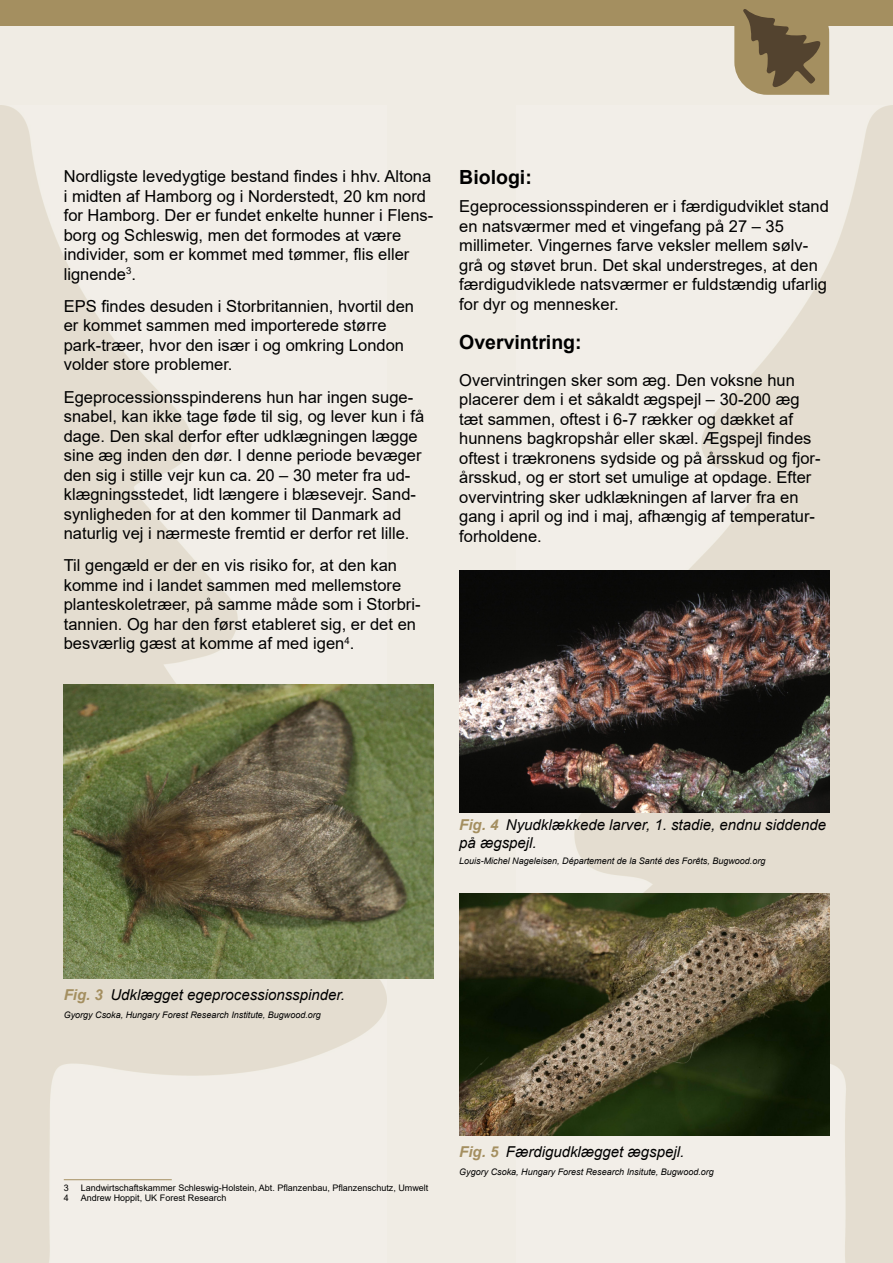
<style>
.page{position:relative;width:893px;height:1263px;background:#fff}
.page>*{position:absolute;margin:0;border:0;box-sizing:border-box;transform-origin:0 0}
.t1{font:700 19.5px "Arial";color:#000}
.t2{font:16.5px/19.5px "Arial";color:#000}
.t3{font:italic 15px/18px "Arial";color:#000}
.t4{font:italic 9px "Arial";color:#000}
.t5{font:9px "Arial";color:#000}
.s1{font-weight:700;color:#a48f60}
</style>
<div class="page">
<div style="left:0;top:1px;width:893px;height:1262px;background:#f0ece4"></div>
<img style="left:0;top:106px;width:386px;height:1157px">
<img style="left:516px;top:106px;width:377px;height:1157px">
<img style="left:64px;top:685px;width:370px;height:293px">
<hr style="left:64px;top:1179px;width:108px;height:1px;background:#a48f60">
<img style="left:459px;top:570px;width:370px;height:242px">
<img style="left:459px;top:894px;width:370px;height:241px">
<div style="left:0;top:0;width:893px;height:26px;background:#a48f60"></div>
<svg style="left:734px;top:9px;width:95px;height:86px"></svg>
<p class="t2" style="left:64px;top:166px;width:371px">Nordligste levedygtige bestand findes i hhv. Altona i midten af Hamborg og i Norderstedt, 20 km nord for Hamborg. Der er fundet enkelte hunner i Flens&shy;borg og Schleswig, men det formodes at være individer, som er kommet med tømmer, flis eller lignende<sup>3</sup>.</p>
<p class="t2" style="left:64px;top:296px;width:352px">EPS findes desuden i Storbritannien, hvortil den er kommet sammen med importerede større park-træer, hvor den især i og omkring London volder store problemer.</p>
<p class="t2" style="left:64px;top:387px;width:362px">Egeprocessionsspinderens hun har ingen suge&shy;snabel, kan ikke tage føde til sig, og lever kun i få dage. Den skal derfor efter udklægningen lægge sine æg inden den dør. I denne periode bevæger den sig i stille vejr kun ca. 20 – 30 meter fra ud&shy;klægningsstedet, lidt længere i blæsevejr. Sand&shy;synligheden for at den kommer til Danmark ad naturlig vej i nærmeste fremtid er derfor ret lille.</p>
<p class="t2" style="left:64px;top:556px;width:358px">Til gengæld er der en vis risiko for, at den kan komme ind i landet sammen med mellemstore planteskoletræer, på samme måde som i Storbri&shy;tannien. Og har den først etableret sig, er det en besværlig gæst at komme af med igen<sup>4</sup>.</p>
<p class="t1" style="left:459px;top:164px;width:74px">Biologi:</p>
<p class="t2" style="left:459px;top:197px;width:371px">Egeprocessionsspinderen er i færdigudviklet stand en natsværmer med et vingefang på 27 – 35 millimeter. Vingernes farve veksler mellem sølv&shy;grå og støvet brun. Det skal understreges, at den færdigudviklede natsværmer er fuldstændig ufarlig for dyr og mennesker.</p>
<p class="t1" style="left:459px;top:329px;width:124px">Overvintring:</p>
<p class="t2" style="left:459px;top:370px;width:363px">Overvintringen sker som æg. Den voksne hun placerer dem i et såkaldt ægspejl – 30-200 æg tæt sammen, oftest i 6-7 rækker og dækket af hunnens bagkropshår eller skæl. Ægspejl findes oftest i trækronens sydside og på årsskud og fjor&shy;årsskud, og er stort set umulige at opdage. Efter overvintring sker udklækningen af larver fra en gang i april og ind i maj, afhængig af temperatur&shy;forholdene.</p>
<p class="t3" style="left:64px;top:986px;width:283px"><span class="s1">Fig. 3</span> Udklægget egeprocessionsspinder.</p>
<p class="t4" style="left:64px;top:1009px;width:259px">Gyorgy Csoka, Hungary Forest Research Institute, Bugwood.org</p>
<p class="t3" style="left:459px;top:816px;width:368px"><span class="s1">Fig. 4</span> Nyudklækkede larver, 1. stadie, endnu siddende på ægspejl.</p>
<p class="t4" style="left:459px;top:855px;width:308px">Louis-Michel Nageleisen, Département de la Santé des Forêts, Bugwood.org</p>
<p class="t5" style="left:64px;top:1181px;width:7px">3</p>
<p class="t5" style="left:81px;top:1181px;width:349px">Landwirtschaftskammer Schleswig-Holstein, Abt. Pflanzenbau, Pflanzenschutz, Umwelt</p>
<p class="t5" style="left:64px;top:1192px;width:7px">4</p>
<p class="t5" style="left:81px;top:1192px;width:147px">Andrew Hoppit, UK Forest Research</p>
<p class="t3" style="left:459px;top:1143px;width:227px"><span class="s1">Fig. 5</span> Færdigudklægget ægspejl.</p>
<p class="t4" style="left:459px;top:1166px;width:256px">Gygory Csoka, Hungary Forest Research Insitute, Bugwood.org</p>
</div>
